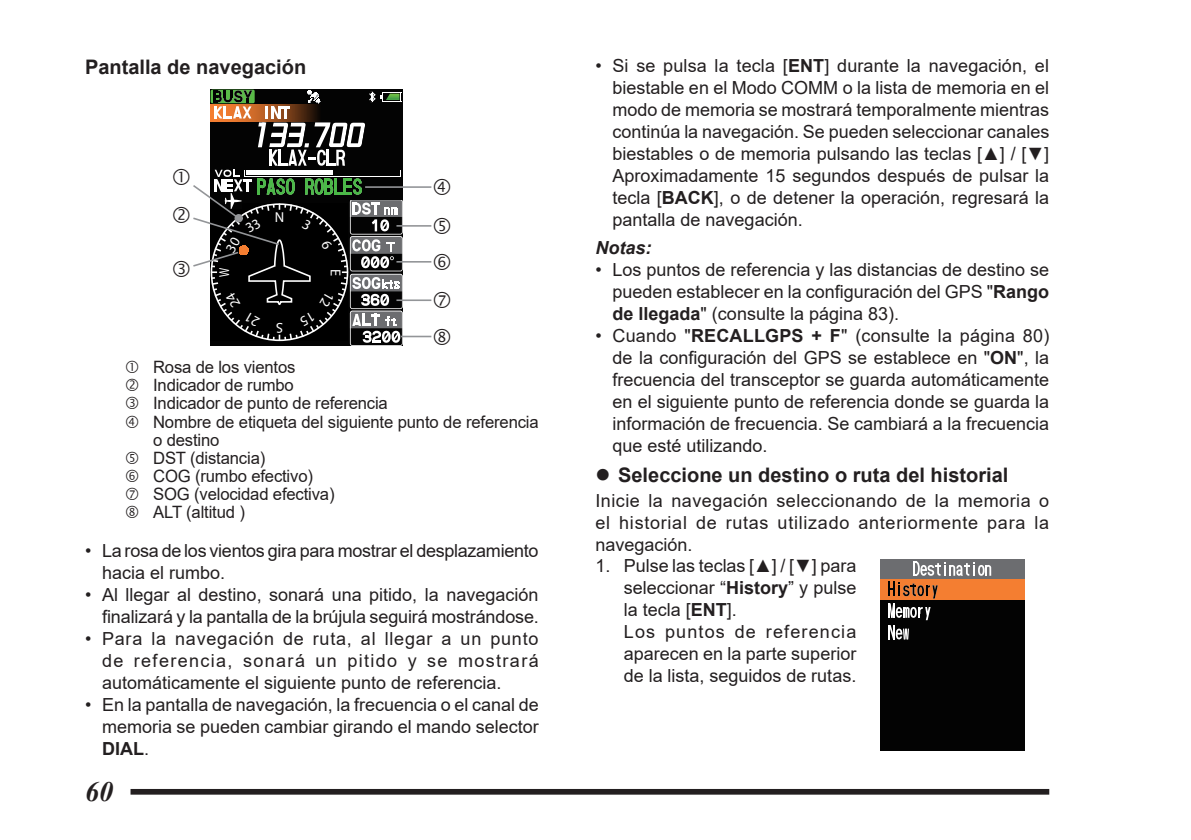
<style>
.page{position:relative;width:1191px;height:840px;background:#fff}
.page>*{position:absolute;margin:0;border:0;box-sizing:border-box;transform-origin:0 0}
.t1{font:italic 700 28px "Times New Roman";color:#231f20}
.t2{font:700 20px "Arial";color:#231f20}
.t3{font:18px/22px "Arial";color:#231f20;text-align:justify}
.t4{font:italic 700 18px "Arial";color:#231f20}
.t5{font:17px/18px "Arial";letter-spacing:-.01em;color:#231f20}
.t6{font:700 14.4px "Univers";color:#fff}
.t7{font:700 14.4px "Univers";color:#fff;scale:.75 1}
.s1{font-weight:700}
</style>
<div class="page">
<div style="left:130px;top:788px;width:919px;height:6px;border:2px solid #231f20"></div>
<hr style="left:397px;top:225px;width:33px;height:1px;background:#939598">
<hr style="left:397px;top:299px;width:33px;height:2px;background:#939598">
<hr style="left:366px;top:186px;width:64px;height:2px;background:#939598">
<hr style="left:397px;top:261px;width:33px;height:1px;background:#939598">
<hr style="left:402px;top:335px;width:28px;height:2px;background:#939598">
<div style="left:880px;top:578px;width:144px;height:172px;background:#030303"></div>
<div style="left:880px;top:578px;width:144px;height:21px;background:#f47e31"></div>
<svg style="left:888px;top:581px;width:49px;height:58px"></svg>
<div style="left:880px;top:558px;width:144px;height:20px;background:#6c6d70"></div>
<svg style="left:913px;top:561px;width:78px;height:14px"></svg>
<svg style="left:193px;top:90px;width:210px;height:256px"></svg>
<p class="t2" style="left:85px;top:53px;width:223px">Pantalla de navegación</p>
<p class="t7" style="left:215px;top:276px;width:14px;rotate:-90deg">W</p>
<p class="t6" style="left:275px;top:208px;width:11px">N</p>
<p class="t6" style="left:344px;top:268px;width:9px;rotate:90deg">E</p>
<p class="t6" style="left:283px;top:336px;width:9px;rotate:-180deg">S</p>
<p class="t5" style="left:153px;top:358px;width:387px">Rosa de los vientos<br>Indicador de rumbo<br>Indicador de punto de referencia<br>Nombre de etiqueta del siguiente punto de referencia o destino<br>DST (distancia)<br>COG (rumbo efectivo)<br>SOG (velocidad efectiva)<br>ALT (altitud )</p>
<p class="t3" style="left:102px;top:539px;width:438px;text-indent:-17px">• La rosa de los vientos gira para mostrar el desplazamiento hacia el rumbo.</p>
<p class="t3" style="left:85px;top:583px;width:455px;text-align:right">• Al llegar al destino, sonará una pitido, la navegación finalizará y la pantalla de la brújula seguirá mostrándose.</p>
<p class="t3" style="left:102px;top:627px;width:438px;text-indent:-17px">• Para la navegación de ruta, al llegar a un punto de referencia, sonará un pitido y se mostrará automáticamente el siguiente punto de referencia.</p>
<p class="t3" style="left:102px;top:693px;width:438px;text-indent:-17px">• En la pantalla de navegación, la frecuencia o el canal de memoria se pueden cambiar girando el mando selector <span class="s1">DIAL</span>.</p>
<h1 class="t1" style="left:85px;top:771px;width:29px">60</h1>
<p class="t3" style="left:612px;top:55px;width:438px;text-indent:-17px">• Si se pulsa la tecla [<span class="s1">ENT</span>] durante la navegación, el biestable en el Modo COMM o la lista de memoria en el modo de memoria se mostrará temporalmente mientras continúa la navegación. Se pueden seleccionar canales biestables o de memoria pulsando las teclas [▲] / [▼] Aproximadamente 15 segundos después de pulsar la tecla [<span class="s1">BACK</span>], o de detener la operación, regresará la pantalla de navegación.</p>
<p class="t4" style="left:595px;top:235px;width:57px">Notas:</p>
<p class="t3" style="left:612px;top:258px;width:438px;text-indent:-17px">• Los puntos de referencia y las distancias de destino se pueden establecer en la configuración del GPS "<span class="s1">Rango de llegada</span>" (consulte la página 83).</p>
<p class="t3" style="left:612px;top:324px;width:438px;text-indent:-17px">• Cuando "<span class="s1">RECALLGPS + F</span>" (consulte la página 80) de la configuración del GPS se establece en "<span class="s1">ON</span>", la frecuencia del transceptor se guarda automáticamente en el siguiente punto de referencia donde se guarda la información de frecuencia. Se cambiará a la frecuencia que esté utilizando.</p>
<p class="t2" style="left:618px;top:460px;width:392px">Seleccione un destino o ruta del historial</p>
<p class="t3" style="left:595px;top:489px;width:455px">Inicie la navegación seleccionando de la memoria o el historial de rutas utilizado anteriormente para la navegación.</p>
<p class="t3" style="left:624px;top:554px;width:234px;text-align:left;text-indent:-28px">1. Pulse las teclas [▲] / [▼] para seleccionar “<span class="s1">History</span>” y pulse la tecla [<span class="s1">ENT</span>].<br>Los puntos de referencia aparecen en la parte superior de la lista, seguidos de rutas.</p>
</div>
